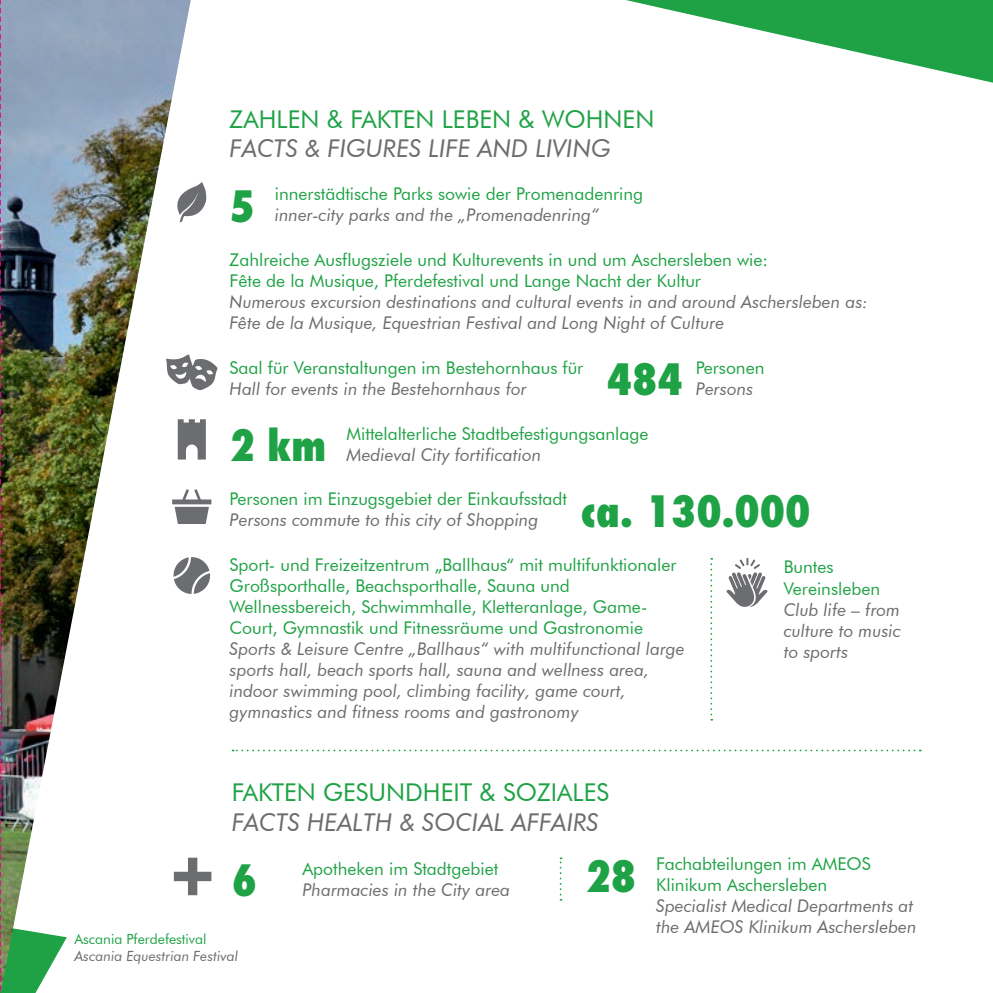
<style>
.page{position:relative;width:993px;height:993px;background:#fff}
.page>*{position:absolute;margin:0;border:0;box-sizing:border-box;transform-origin:0 0}
.t1{font:800 condensed 42px "Futura Std";color:#1fa245}
.t2{font:italic 24.5px "Futura BT";color:#6c6d70}
.t3{font:24.5px "Futura BT";color:#1fa245}
.t4{font:italic 17.5px/21px "Futura BT";color:#6c6d70}
.t5{font:17.5px/21px "Futura BT";color:#1fa245}
.t6{font:italic 14px "Futura BT";color:#6c6d70}
.t7{font:14px "Futura BT";color:#1fa245}
</style>
<div class="page">
<svg style="left:626px;top:0;width:366px;height:83px"></svg>
<img style="left:67px;top:0;width:124px;height:896px">
<svg style="left:232px;top:749px;width:688px;height:2px"></svg>
<svg style="left:174px;top:857px;width:37px;height:37px"></svg>
<svg style="left:168px;top:182px;width:39px;height:40px"></svg>
<svg style="left:559px;top:857px;width:2px;height:43px"></svg>
<svg style="left:172px;top:489px;width:39px;height:35px"></svg>
<svg style="left:710px;top:558px;width:2px;height:162px"></svg>
<svg style="left:166px;top:354px;width:51px;height:36px"></svg>
<svg style="left:178px;top:419px;width:28px;height:40px"></svg>
<svg style="left:173px;top:556px;width:37px;height:37px"></svg>
<svg style="left:726px;top:558px;width:41px;height:49px"></svg>
<img style="left:0;top:0;width:67px;height:992px">
<h2 class="t3" style="left:229px;top:104px;width:426px">ZAHLEN &amp; FAKTEN LEBEN &amp; WOHNEN</h2>
<h2 class="t2" style="left:229px;top:134px;width:383px">FACTS &amp; FIGURES LIFE AND LIVING</h2>
<h1 class="t1" style="left:229px;top:180px;width:27px">5</h1>
<p class="t5" style="left:275px;top:183px;width:370px">innerstädtische Parks sowie der Promenadenring</p>
<p class="t4" style="left:275px;top:204px;width:326px">inner-city parks and the „Promenadenring“</p>
<p class="t5" style="left:229px;top:249px;width:539px">Zahlreiche Ausflugsziele und Kulturevents in und um Aschersleben wie:<br>Fête de la Musique, Pferdefestival und Lange Nacht der Kultur</p>
<p class="t4" style="left:229px;top:291px;width:639px">Numerous excursion destinations and cultural events in and around Aschersleben as:<br>Fête de la Musique, Equestrian Festival and Long Night of Culture</p>
<p class="t5" style="left:229px;top:357px;width:355px">Saal für Veranstaltungen im Bestehornhaus für</p>
<p class="t4" style="left:229px;top:378px;width:298px">Hall for events in the Bestehornhaus for</p>
<p class="t5" style="left:695px;top:357px;width:70px">Personen</p>
<h1 class="t1" style="left:606px;top:353px;width:78px">484</h1>
<p class="t4" style="left:695px;top:378px;width:59px">Persons</p>
<p class="t5" style="left:346px;top:422px;width:303px">Mittelalterliche Stadtbefestigungsanlage</p>
<h1 class="t1" style="left:229px;top:419px;width:99px">2 km</h1>
<p class="t4" style="left:346px;top:443px;width:196px">Medieval City fortification</p>
<p class="t5" style="left:229px;top:488px;width:339px">Personen im Einzugsgebiet der Einkaufsstadt</p>
<p class="t4" style="left:229px;top:509px;width:310px">Persons commute to this city of Shopping</p>
<h1 class="t1" style="left:580px;top:484px;width:231px">ca. 130.000</h1>
<p class="t5" style="left:229px;top:554px;width:448px">Sport- und Freizeitzentrum „Ballhaus“ mit multifunktionaler Großsporthalle, Beachsporthalle, Sauna und Wellnessbereich, Schwimmhalle, Kletteranlage, Game-Court, Gymnastik und Fitnessräume und Gastronomie</p>
<p class="t4" style="left:229px;top:638px;width:456px">Sports &amp; Leisure Centre „Ballhaus“ with multifunctional large sports hall, beach sports hall, sauna and wellness area, indoor swimming pool, climbing facility, game court, gymnastics and fitness rooms and gastronomy</p>
<h2 class="t3" style="left:232px;top:777px;width:379px">FAKTEN GESUNDHEIT &amp; SOZIALES</h2>
<h2 class="t2" style="left:232px;top:806px;width:368px">FACTS HEALTH &amp; SOCIAL AFFAIRS</h2>
<p class="t5" style="left:783px;top:556px;width:98px">Buntes<br>Vereinsleben</p>
<p class="t4" style="left:783px;top:598px;width:119px;text-align:justify">Club life – from culture to music to sports</p>
<h1 class="t1" style="left:232px;top:854px;width:27px">6</h1>
<p class="t7" style="left:74px;top:930px;width:134px">Ascania Pferdefestival</p>
<p class="t6" style="left:74px;top:947px;width:165px">Ascania Equestrian Festival</p>
<p class="t5" style="left:302px;top:857px;width:197px">Apotheken im Stadtgebiet</p>
<p class="t4" style="left:302px;top:878px;width:209px">Pharmacies in the City area</p>
<h1 class="t1" style="left:585px;top:849px;width:52px">28</h1>
<p class="t5" style="left:656px;top:853px;width:216px">Fachabteilungen im AMEOS<br>Klinikum Aschersleben</p>
<p class="t4" style="left:656px;top:895px;width:262px">Specialist Medical Departments at the AMEOS Klinikum Aschersleben</p>
</div>
